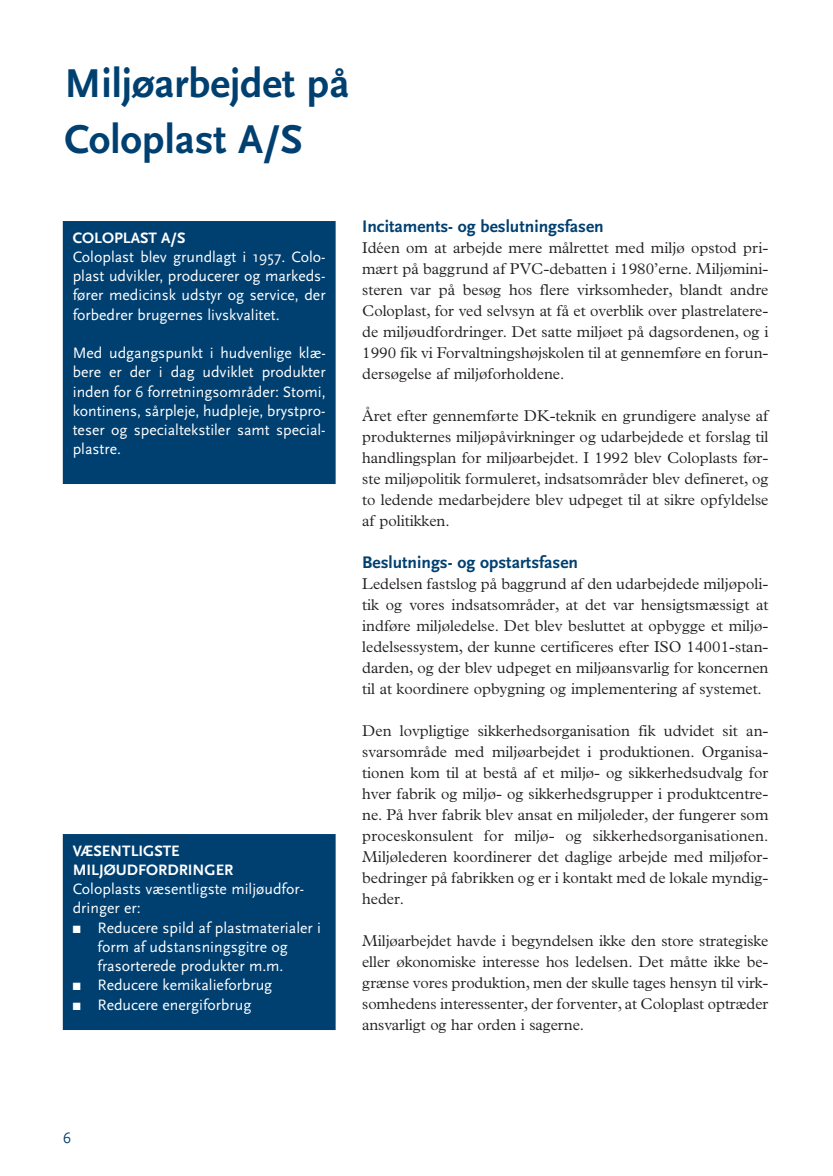
<style>
.page{position:relative;width:833px;height:1176px;background:#fff}
.page>*{position:absolute;margin:0;border:0;box-sizing:border-box;transform-origin:0 0}
.t1{font:700 42px/56px "Scala Sans";color:#004071}
.t2{font:700 17.5px "Scala Sans";color:#004071}
.t3{font:300 15.75px/21px "Plantin";color:#231f20;text-align:justify}
.t4{font:15.75px/19.2px "Scala Sans";color:#fff;text-align:justify}
.t5{font:15.75px/19.2px "Scala Sans LF";color:#fff}
.t6{font:700 15.75px/19.2px "Scala Sans LF";color:#fff}
.t7{font:700 15.75px "Scala Sans";color:#fff}
.t8{font:15.75px "Scala Sans";color:#004071}
</style>
<div class="page">
<div style="left:63px;top:222px;width:272px;height:261px;background:#004071"></div>
<div style="left:63px;top:221px;width:273px;height:263px;border:1px solid #004071"></div>
<div style="left:63px;top:835px;width:272px;height:194px;background:#004071"></div>
<div style="left:63px;top:834px;width:273px;height:196px;border:1px solid #004071"></div>
<h1 class="t1" style="left:65px;top:59px;width:286px">Miljøarbejdet på<br>Coloplast A/S</h1>
<p class="t7" style="left:73px;top:232px;width:114px">COLOPLAST A/S</p>
<p class="t4" style="left:73px;top:249px;width:254px">Coloplast blev grundlagt i 1957. Colo&shy;plast udvikler, producerer og markeds&shy;fører medicinsk udstyr og service, der forbedrer brugernes livskvalitet.</p>
<p class="t4" style="left:73px;top:345px;width:254px">Med udgangspunkt i hudvenlige klæ&shy;bere er der i dag udviklet produkter inden for 6 forretningsområder: Stomi, kontinens, sårpleje, hudpleje, brystpro&shy;teser og specialtekstiler samt special&shy;plastre.</p>
<p class="t6" style="left:73px;top:842px;width:162px">VÆSENTLIGSTE<br>MILJØUDFORDRINGER</p>
<p class="t5" style="left:73px;top:881px;width:233px">Coloplasts væsentligste miljøudfor&shy;dringer er:</p>
<p class="t5" style="left:98px;top:919px;width:225px;text-indent:-25px">■ Reducere spild af plastmaterialer i form af udstansningsgitre og frasorterede produkter m.m.</p>
<p class="t5" style="left:73px;top:977px;width:201px">■ Reducere kemikalieforbrug</p>
<p class="t5" style="left:73px;top:996px;width:180px">■ Reducere energiforbrug</p>
<p class="t2" style="left:362px;top:220px;width:243px">Incitaments- og beslutningsfasen</p>
<p class="t3" style="left:362px;top:239px;width:408px">Idéen om at arbejde mere målrettet med miljø opstod pri&shy;mært på baggrund af PVC-debatten i 1980’erne. Miljømini&shy;steren var på besøg hos flere virksomheder, blandt andre Coloplast, for ved selvsyn at få et overblik over plastrelatere&shy;de miljøudfordringer. Det satte miljøet på dagsordenen, og i 1990 fik vi Forvaltningshøjskolen til at gennemføre en forun&shy;dersøgelse af miljøforholdene.</p>
<p class="t3" style="left:362px;top:407px;width:408px">Året efter gennemførte DK-teknik en grundigere analyse af produkternes miljøpåvirkninger og udarbejdede et forslag til handlingsplan for miljøarbejdet. I 1992 blev Coloplasts før&shy;ste miljøpolitik formuleret, indsatsområder blev defineret, og to ledende medarbejdere blev udpeget til at sikre opfyldelse af politikken.</p>
<p class="t2" style="left:362px;top:556px;width:217px">Beslutnings- og opstartsfasen</p>
<p class="t3" style="left:362px;top:575px;width:408px">Ledelsen fastslog på baggrund af den udarbejdede miljøpoli&shy;tik og vores indsatsområder, at det var hensigtsmæssigt at indføre miljøledelse. Det blev besluttet at opbygge et miljø&shy;ledelsessystem, der kunne certificeres efter ISO 14001-stan&shy;darden, og der blev udpeget en miljøansvarlig for koncernen til at koordinere opbygning og implementering af systemet.</p>
<p class="t3" style="left:362px;top:722px;width:408px">Den lovpligtige sikkerhedsorganisation fik udvidet sit an&shy;svarsområde med miljøarbejdet i produktionen. Organisa&shy;tionen kom til at bestå af et miljø- og sikkerhedsudvalg for hver fabrik og miljø- og sikkerhedsgrupper i produktcentre&shy;ne. På hver fabrik blev ansat en miljøleder, der fungerer som proceskonsulent for miljø- og sikkerhedsorganisationen.<br>Miljølederen koordinerer det daglige arbejde med miljøfor&shy;bedringer på fabrikken og er i kontakt med de lokale myndig&shy;heder.</p>
<p class="t3" style="left:362px;top:932px;width:408px">Miljøarbejdet havde i begyndelsen ikke den store strategiske eller økonomiske interesse hos ledelsen. Det måtte ikke be&shy;grænse vores produktion, men der skulle tages hensyn til virk&shy;somhedens interessenter, der forventer, at Coloplast optræder ansvarligt og har orden i sagerne.</p>
<p class="t8" style="left:63px;top:1132px;width:10px">6</p>
</div>
